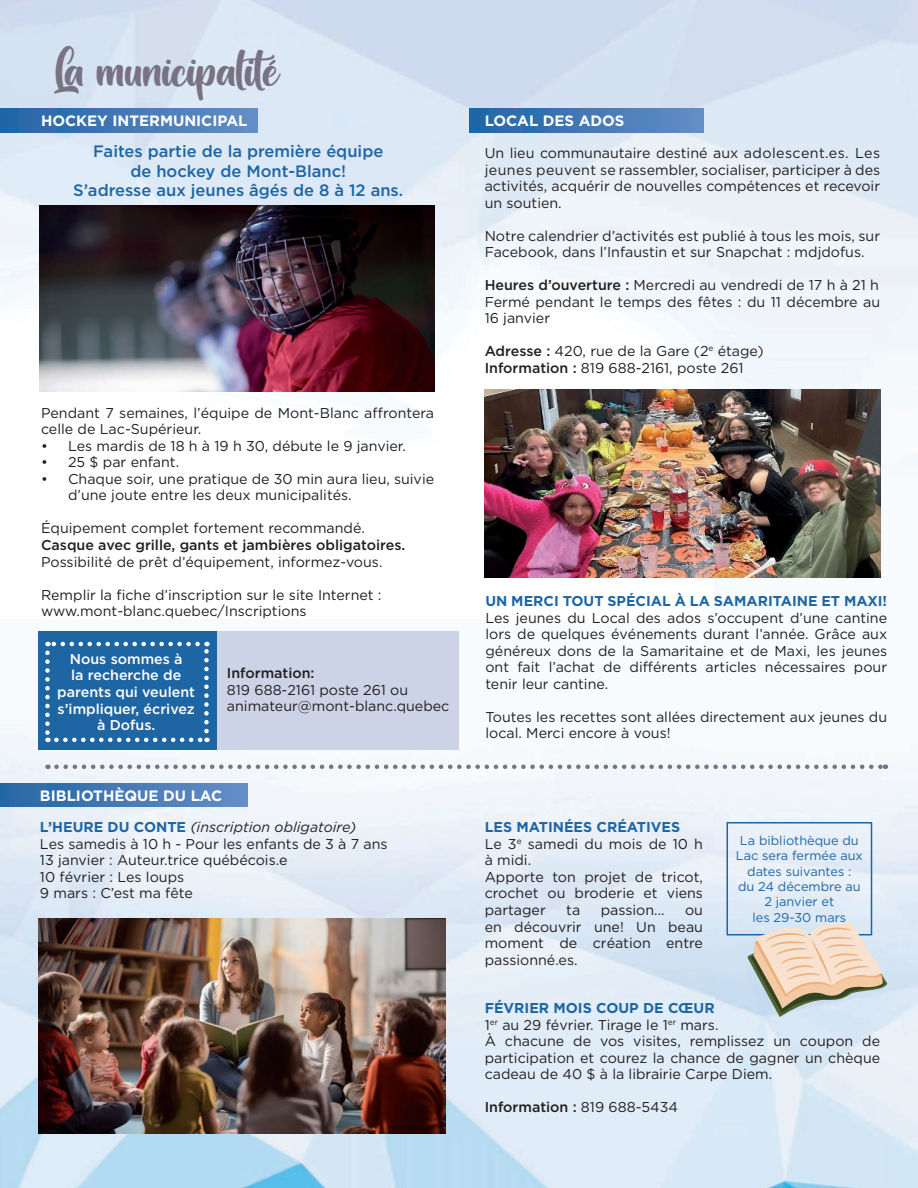
<style>
.page{position:relative;width:918px;height:1188px;background:#fff}
.page>*{position:absolute;margin:0;border:0;box-sizing:border-box;transform-origin:0 0}
.t1{font:42px "Justicia";color:#797282}
.t2{font:500 16.5px/19.5px "Gotham";color:#1e65a4;text-align:center}
.t3{font:700 15px "Gotham";color:#fff}
.t4{font:14.25px/16.5px "Gotham";color:#231f20}
.t5{font:500 14.25px "Gotham";color:#231f20}
.t6{font:500 14.25px/16.5px "Gotham";color:#fff;text-align:center}
.t7{font:700 14.25px "Gotham";color:#1e65a4}
.t8{font:12.75px/15.3px "Gotham";color:#1e65a4;text-align:center}
.s1{font-weight:500}
.s2{font-weight:700;color:#1e65a4}
.s3{font-style:italic}
.s4{font-weight:400}
</style>
<div class="page">
<img style="left:0;top:0;width:918px;height:1188px">
<img style="left:356px;top:0;width:359px;height:930px">
<img style="left:714px;top:516px;width:204px;height:672px">
<img style="left:408px;top:930px;width:307px;height:258px">
<div style="left:217px;top:632px;width:242px;height:118px;background:#ccd3e7"></div>
<div style="left:38px;top:632px;width:179px;height:118px;background:#1e65a4"></div>
<svg style="left:45px;top:653px;width:5px;height:89px"></svg>
<svg style="left:56px;top:738px;width:151px;height:4px"></svg>
<svg style="left:204px;top:642px;width:5px;height:89px"></svg>
<svg style="left:47px;top:642px;width:151px;height:4px"></svg>
<div style="left:470px;top:109px;width:234px;height:24px;background:linear-gradient(to right,#2064a3,#658ec6)"></div>
<div style="left:0;top:109px;width:257px;height:24px;background:linear-gradient(to right,#2165a3,#658ec6)"></div>
<div style="left:0;top:783px;width:248px;height:24px;background:linear-gradient(to right,#2466a5,#658ec6)"></div>
<div style="left:727px;top:822px;width:145px;height:113px;border:2px solid #1e65a4"></div>
<img style="left:485px;top:390px;width:395px;height:188px">
<svg style="left:748px;top:921px;width:140px;height:96px;background:#d9cfc3"></svg>
<img style="left:40px;top:205px;width:394px;height:186px">
<svg style="left:56px;top:765px;width:830px;height:4px"></svg>
<img style="left:39px;top:918px;width:406px;height:216px">
<h1 class="t1" style="left:54px;top:38px;width:234px">La municipalité</h1>
<p class="t3" style="left:41px;top:112px;width:208px">HOCKEY INTERMUNICIPAL</p>
<p class="t2" style="left:73px;top:141px;width:331px">Faites partie de la première équipe<br>de hockey de Mont-Blanc!<br>S’adresse aux jeunes âgés de 8 à 12 ans.</p>
<p class="t4" style="left:41px;top:404px;width:395px">Pendant 7 semaines, l’équipe de Mont-Blanc affrontera celle de Lac-Supérieur.</p>
<p class="t4" style="left:41px;top:437px;width:366px">• Les mardis de 18 h à 19 h 30, débute le 9 janvier.</p>
<p class="t4" style="left:41px;top:454px;width:140px">• 25 $ par enfant.</p>
<p class="t4" style="left:68px;top:470px;width:368px;text-indent:-27px">• Chaque soir, une pratique de 30 min aura lieu, suivie d’une joute entre les deux municipalités.</p>
<p class="t4" style="left:41px;top:520px;width:325px">Équipement complet fortement recommandé.</p>
<p class="t5" style="left:41px;top:537px;width:366px">Casque avec grille, gants et jambières obligatoires.</p>
<p class="t4" style="left:41px;top:553px;width:343px">Possibilité de prêt d’équipement, informez-vous.</p>
<p class="t4" style="left:41px;top:586px;width:342px">Remplir la fiche d’inscription sur le site Internet : www.mont-blanc.quebec/Inscriptions</p>
<p class="t6" style="left:57px;top:650px;width:139px">Nous sommes à<br>la recherche de parents qui veulent s’impliquer, écrivez à Dofus.</p>
<p class="t5" style="left:227px;top:665px;width:89px">Information:</p>
<p class="t4" style="left:227px;top:681px;width:224px">819 688-2161 poste 261 ou animateur@mont-blanc.quebec</p>
<p class="t3" style="left:485px;top:112px;width:141px">LOCAL DES ADOS</p>
<p class="t4" style="left:485px;top:145px;width:397px;text-align:justify">Un lieu communautaire destiné aux adolescent.es. Les jeunes peuvent se rassembler, socialiser, participer à des activités, acquérir de nouvelles compétences et recevoir un soutien.</p>
<p class="t4" style="left:485px;top:227px;width:397px">Notre calendrier d’activités est publié à tous les mois, sur<br>Facebook, dans l’Infaustin et sur Snapchat : mdjdofus.</p>
<p class="t4" style="left:485px;top:277px;width:397px;text-align:justify"><span class="s1">Heures d’ouverture :</span> Mercredi au vendredi de 17 h à 21 h Fermé pendant le temps des fêtes : du 11 décembre au 16 janvier</p>
<p class="t4" style="left:485px;top:343px;width:281px"><span class="s1">Adresse :</span> 420, rue de la Gare (2<sup>e</sup> étage)<br><span class="s1">Information :</span> 819 688-2161, poste 261</p>
<p class="t7" style="left:485px;top:593px;width:403px">UN MERCI TOUT SPÉCIAL À LA SAMARITAINE ET MAXI!</p>
<p class="t4" style="left:485px;top:609px;width:403px;text-align:justify">Les jeunes du Local des ados s’occupent d’une cantine lors de quelques événements durant l’année. Grâce aux généreux dons de la Samaritaine et de Maxi, les jeunes ont fait l’achat de différents articles nécessaires pour tenir leur cantine.</p>
<p class="t4" style="left:485px;top:708px;width:403px">Toutes les recettes sont allées directement aux jeunes du local. Merci encore à vous!</p>
<p class="t3" style="left:40px;top:787px;width:184px">BIBLIOTHÈQUE DU LAC</p>
<p class="t4" style="left:40px;top:819px;width:349px"><span class="s2">L’HEURE DU CONTE</span> <span class="s3">(inscription obligatoire)<br></span>Les samedis à 10 h - Pour les enfants de 3 à 7 ans 13 janvier : Auteur.trice québécois.e<br>10 février : Les loups<br>9 mars : C’est ma fête</p>
<p class="t4" style="left:485px;top:819px;width:220px"><span class="s2">LES MATINÉES CRÉATIVES<br></span>Le 3<sup>e</sup> samedi du mois de 10 h à midi.<br>Apporte ton projet de tricot, crochet ou broderie et viens partager</p>
<p class="t8" style="left:736px;top:833px;width:129px">La bibliothèque du<br>Lac sera fermée aux dates suivantes :<br>du 24 décembre au<br>2 janvier et<br>les 29-30 mars</p>
<p class="t4" style="left:566px;top:901px;width:16px">ta</p>
<p class="t4" style="left:601px;top:901px;width:65px">passion...</p>
<p class="t4" style="left:685px;top:901px;width:19px">ou</p>
<p class="t4" style="left:485px;top:918px;width:220px;text-align:justify">en découvrir une! Un beau moment de création entre passionné.es.</p>
<p class="t4" style="left:485px;top:1000px;width:397px"><span class="s2">FÉVRIER MOIS COUP DE CŒUR<br></span>1<sup>er</sup> au 29 février. Tirage le 1<sup>er</sup> mars.<br>À chacune de vos visites, remplissez un coupon de participation et courez la chance de gagner un chèque cadeau de 40 $ à la librairie Carpe Diem.</p>
<p class="t5" style="left:485px;top:1099px;width:195px">Information : <span class="s4">819 688-5434</span></p>
</div>
